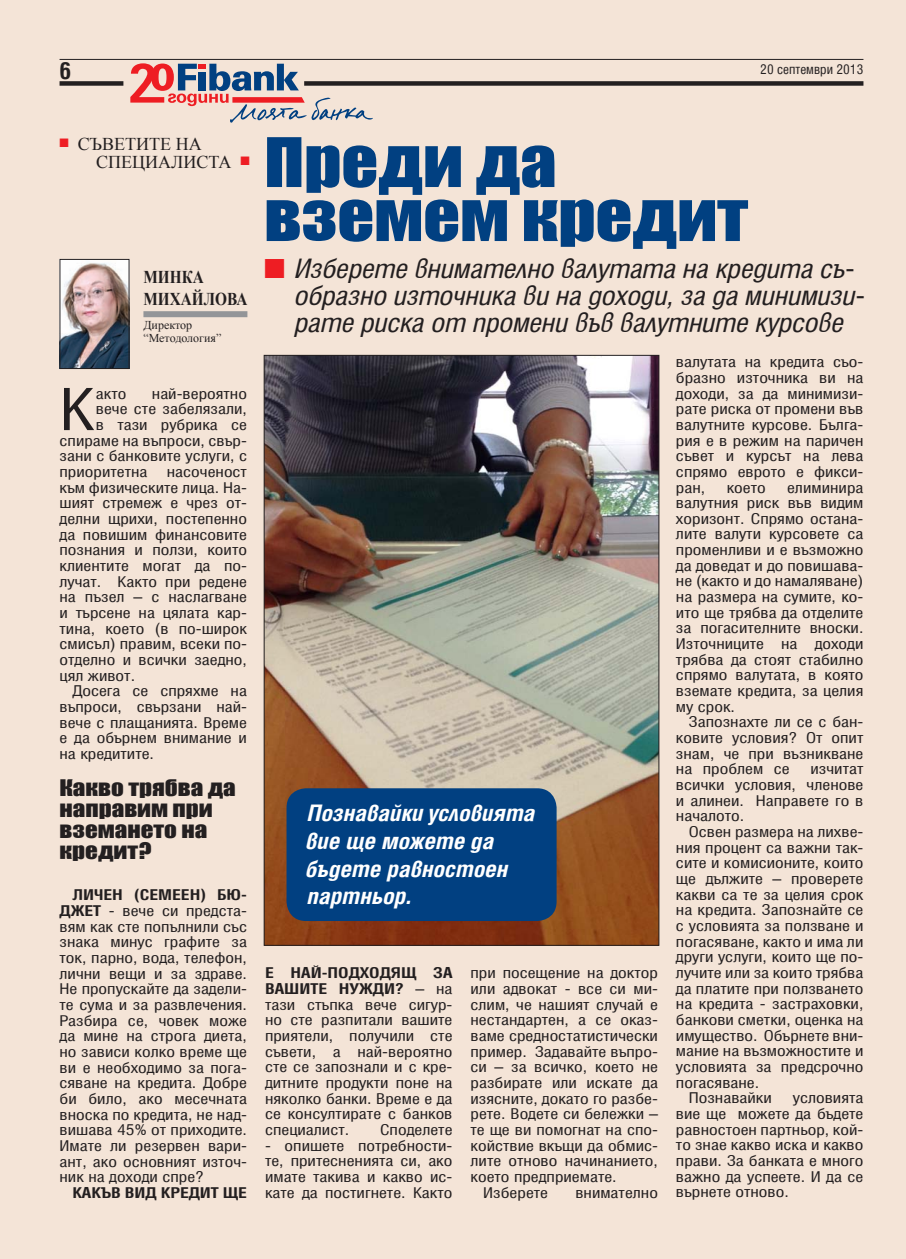
<style>
.page{position:relative;width:906px;height:1259px;background:#f4e4d7}
.page>*{position:absolute;margin:0;border:0;box-sizing:border-box;transform-origin:0 0}
.t1{font:63px/54px "Impact";letter-spacing:-.005em;color:#014081;scale:1.15 1}
.t2{font:58.5px "Hebar Cond XP";color:#231f20;scale:1.19 1}
.t3{font:27px/27px "Hebar Cond XP Italic";letter-spacing:-.005em;color:#231f20;scale:1.05 1}
.t4{font:23.55px "Hebar Cond XP Bold";color:#231f20}
.t5{font:italic 22.8px/27.6px "Hebar Cond XP Bold";color:#fff;scale:1.05 1}
.t6{font:21px/21px "Impact";color:#231f20;scale:1.19 1}
.t7{font:18px/18.6px "Times New Roman";color:#231f20}
.t8{font:700 18px/21.6px "Times New Roman";color:#231f20;scale:.85 1}
.t9{font:15px/15.6px "Hebar Cond XP";color:#231f20;text-align:justify;scale:1.19 1}
.t10{font:15px/15.6px "Hebar Cond XP Bold";color:#231f20;scale:1.19 1}
.t11{font:13.5px "Hebar Cond XP";color:#231f20}
.t12{font:12px/12.8px "Times New Roman";color:#231f20}
.s1{font-family:"Hebar Cond XP Bold"}
.s2{color:#ee1d23}
.s3{font-family:"Hebar Cond XP"}
</style>
<div class="page">
<hr style="left:60px;top:59px;width:803px;height:1px;background:#231f20">
<div style="left:60px;top:81px;width:803px;height:5px;background:#231f20"></div>
<div style="left:123px;top:79px;width:181px;height:11px;background:#f4e4d7"></div>
<svg style="left:130px;top:63px;width:243px;height:60px"></svg>
<img style="left:62px;top:261px;width:65px;height:106px">
<div style="left:60px;top:259px;width:69px;height:110px;border:1px solid #231f20"></div>
<div style="left:143px;top:311px;width:104px;height:6px;background:#939598"></div>
<img style="left:266px;top:357px;width:391px;height:586px">
<div style="left:288px;top:790px;width:267px;height:129px;background:#014081;border-radius:18px"></div>
<div style="left:286px;top:788px;width:270px;height:133px;border:3px solid #014081;border-radius:18px"></div>
<h3 class="t4" style="left:60px;top:58px;width:13px">6</h3>
<p class="t11" style="left:760px;top:63px;width:105px">20 септември 2013</p>
<p class="t7" style="left:96px;top:134px;width:155px;text-indent:-37px"><sup>■</sup> СЪВЕТИТЕ НА<br>СПЕЦИАЛИСТА <sup>■</sup></p>
<h1 class="t1" style="left:264px;top:134px;width:422px">Преди да вземем кредит</h1>
<p class="t8" style="left:143px;top:266px;width:124px">Минка михайлова</p>
<p class="t12" style="left:143px;top:318px;width:80px">Директор “Методология”</p>
<h2 class="t2" style="left:60px;top:380px;width:31px">К</h2>
<p class="t9" style="left:96px;top:386px;width:27px">акто</p>
<p class="t9" style="left:152px;top:386px;width:81px">най-вероятно</p>
<p class="t9" style="left:96px;top:402px;width:129px">вече сте забелязали,</p>
<p class="t9" style="left:96px;top:418px;width:129px">в тази рубрика се</p>
<p class="t9" style="left:60px;top:433px;width:159px">спираме на въпроси, свър-</p>
<p class="t9" style="left:60px;top:449px;width:159px">зани с банковите услуги, с</p>
<p class="t9" style="left:60px;top:465px;width:75px">приоритетна</p>
<p class="t9" style="left:60px;top:465px;width:159px;text-indent:107px">насоченост към физическите лица. На&shy;шият стремеж е чрез от&shy;делни щрихи, постепенно да повишим финансовите познания и ползи, които клиентите могат да по&shy;лучат. Както при редене на пъзел – с наслагване и търсене на цялата кар&shy;тина, което (в по-широк смисъл) правим, всеки по&shy;отделно и всички заедно, цял живот.</p>
<p class="t9" style="left:60px;top:684px;width:159px;text-indent:13px">Досега се спряхме на въпроси, свързани най&shy;вече с плащанията. Време е да обърнем внимание и на кредитите.</p>
<h3 class="t6" style="left:60px;top:776px;width:150px">Какво трябва да направим при вземането на кредит?</h3>
<p class="t10" style="left:72px;top:887px;width:148px">Личен (семеен) бю-</p>
<p class="t9" style="left:60px;top:903px;width:159px"><span class="s1">джет</span> - вече си предста&shy;вям как сте попълнили със знака минус графите за ток, парно, вода, телефон, лични вещи и за здраве.<br>Не пропускайте да задели&shy;те сума и за развлечения.<br>Разбира се, човек може да мине на строга диета, но зависи колко време ще ви е необходимо за пога&shy;сяване на кредита. Добре би било, ако месечната вноска по кредита, не над&shy;вишава 45% от приходите.<br>Имате ли резервен вари&shy;ант, ако основният източ&shy;ник на доходи спре?</p>
<p class="t10" style="left:72px;top:1185px;width:148px">Какъв вид кредит ще</p>
<h3 class="t3" style="left:293px;top:257px;width:545px;text-indent:-29px"><span class="s2">■</span> Изберете внимателно валутата на кредита съ&shy;образно източника ви на доходи, за да минимизи&shy;рате риска от промени във валутните курсове</h3>
<h3 class="t5" style="left:305px;top:800px;width:220px">Познавайки условията вие ще можете да бъдете равностоен партньор.</h3>
<p class="t10" style="left:265px;top:966px;width:159px">е най-подходящ за вашите нужди? <span class="s3">– на</span></p>
<p class="t9" style="left:265px;top:997px;width:159px">тази стъпка вече сигур&shy;но сте разпитали вашите приятели, получили сте съвети, а най-вероятно сте се запознали и с кре&shy;дитните продукти поне на няколко банки. Време е да се консултирате с банков специалист.</p>
<p class="t9" style="left:380px;top:1122px;width:62px">Споделете</p>
<p class="t9" style="left:265px;top:1138px;width:159px">- опишете потребности&shy;те, притесненията си, ако имате такива и какво ис&shy;кате да постигнете. Както</p>
<p class="t9" style="left:470px;top:966px;width:159px">при посещение на доктор</p>
<p class="t9" style="left:470px;top:981px;width:159px">или адвокат - все си ми-</p>
<p class="t9" style="left:470px;top:997px;width:159px">слим, че нашият случай е</p>
<p class="t9" style="left:470px;top:1013px;width:159px">нестандартен, а се оказ-</p>
<p class="t9" style="left:470px;top:1028px;width:159px">ваме средностатистически</p>
<p class="t9" style="left:470px;top:1044px;width:159px">пример. Задавайте въпро-</p>
<p class="t9" style="left:470px;top:1060px;width:159px">си – за всичко, което не</p>
<p class="t9" style="left:470px;top:1075px;width:159px">разбирате или искате да</p>
<p class="t9" style="left:470px;top:1091px;width:159px">изясните, докато го разбе-</p>
<p class="t9" style="left:470px;top:1107px;width:159px">рете. Водете си бележки –</p>
<p class="t9" style="left:470px;top:1122px;width:159px">те ще ви помогнат на спо-</p>
<p class="t9" style="left:470px;top:1138px;width:159px">койствие вкъщи да обмис-</p>
<p class="t9" style="left:470px;top:1154px;width:159px">лите отново начинанието,</p>
<p class="t9" style="left:470px;top:1169px;width:124px">което предприемате.</p>
<p class="t9" style="left:483px;top:1185px;width:56px">Изберете</p>
<p class="t9" style="left:575px;top:1185px;width:71px">внимателно</p>
<p class="t9" style="left:676px;top:355px;width:159px">валутата на кредита съо&shy;бразно източника ви на доходи, за да минимизи&shy;рате риска от промени във валутните курсове. Бълга&shy;рия е в режим на паричен съвет и курсът на лева спрямо еврото е фикси&shy;ран,</p>
<p class="t9" style="left:676px;top:480px;width:159px;text-indent:111px">елиминира валутния риск във видим хоризонт. Спрямо остана&shy;лите валути курсовете са променливи и е възможно да доведат и до повишава&shy;не (както и до намаляване) на размера на сумите, ко&shy;ито ще трябва да отделите за погасителните вноски.<br>Източниците на доходи трябва да стоят стабилно спрямо валутата, в която вземате кредита, за целия му срок.</p>
<p class="t9" style="left:676px;top:715px;width:159px;text-indent:13px">Запознахте ли се с бан&shy;ковите условия? От опит знам, че при възникване на проблем се</p>
<p class="t9" style="left:726px;top:480px;width:34px">което</p>
<p class="t9" style="left:676px;top:762px;width:159px;text-indent:134px">изчитат всички условия, членове и алинеи. Направете го в началото.</p>
<p class="t9" style="left:689px;top:825px;width:148px">Освен размера на лихве-</p>
<p class="t9" style="left:676px;top:840px;width:159px">ния процент са важни так-</p>
<p class="t9" style="left:676px;top:856px;width:159px">сите и комисионите, които</p>
<p class="t9" style="left:676px;top:872px;width:159px">ще дължите – проверете</p>
<p class="t9" style="left:676px;top:887px;width:159px">какви са те за целия срок</p>
<p class="t9" style="left:676px;top:903px;width:159px">на кредита. Запознайте се</p>
<p class="t9" style="left:676px;top:919px;width:159px">с условията за ползване и</p>
<p class="t9" style="left:676px;top:934px;width:159px">погасяване, както и има ли</p>
<p class="t9" style="left:676px;top:950px;width:159px">други услуги, които ще по-</p>
<p class="t9" style="left:676px;top:966px;width:159px">лучите или за които трябва</p>
<p class="t9" style="left:676px;top:981px;width:159px">да платите при ползването</p>
<p class="t9" style="left:676px;top:997px;width:159px">на кредита - застраховки,</p>
<p class="t9" style="left:676px;top:1013px;width:159px">банкови сметки, оценка на</p>
<p class="t9" style="left:676px;top:1028px;width:159px">имущество. Обърнете вни-</p>
<p class="t9" style="left:676px;top:1044px;width:159px">мание на възможностите и</p>
<p class="t9" style="left:676px;top:1059px;width:159px">условията за предсрочно</p>
<p class="t9" style="left:676px;top:1075px;width:71px">погасяване.</p>
<p class="t9" style="left:689px;top:1091px;width:71px">Познавайки</p>
<p class="t9" style="left:676px;top:1091px;width:159px;text-indent:117px">условията вие ще можете да бъдете равностоен партньор, кой&shy;то знае какво иска и какво прави. За банката е много важно да успеете. И да се върнете отново.</p>
</div>
